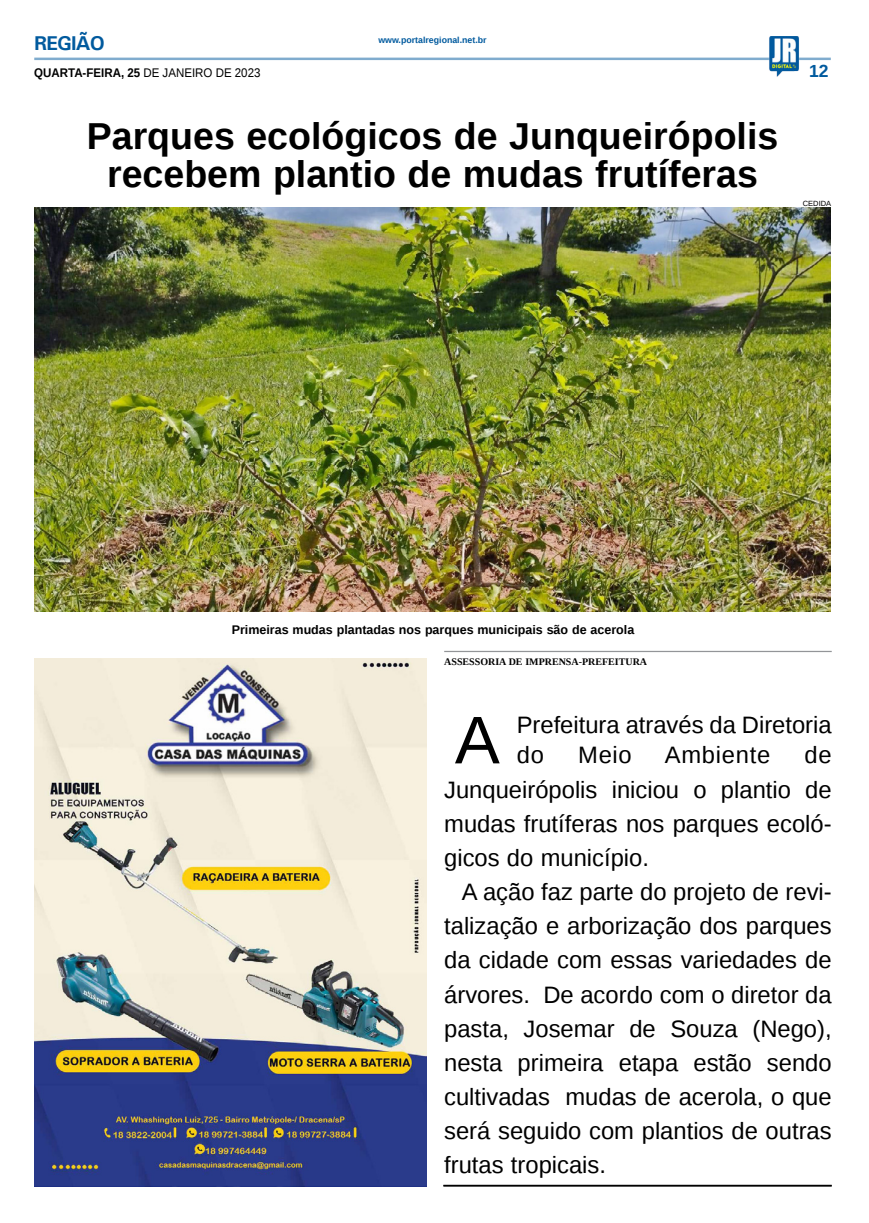
<style>
.page{position:relative;width:869px;height:1223px;background:#fff}
.page>*{position:absolute;margin:0;border:0;box-sizing:border-box;transform-origin:0 0}
.MATÉRIA{font:67.38px "Liberation Sans";color:#000}
.TÍTULO{font:700 37.5px/37.5px "Liberation Sans";color:#000;text-align:center}
.MATÉRIA-2{font:23.75px/34.1px "Liberation Sans";color:#000;text-align:justify}
.MATÉRIA-3{font:23.75px "Liberation Sans";letter-spacing:.03em;color:#000}
.TITULO_PG{font:700 20px "Univers";letter-spacing:-.04em;color:#005a9e}
.TÍTULO-2{font:700 17.5px "Liberation Sans";color:#005a9e}
.LEGENDA{font:700 12.5px "Liberation Sans";color:#000}
.DATA_PG{font:700 12.5px "Liberation Sans";color:#000;scale:.92 1}
.CRÉDITO_NOME{font:700 10px "Liberation Serif";color:#000}
.DATA_PG-2{font:700 8.75px "Liberation Sans";color:#005a9e}
.CRÉDITO_FOTO{font:7.5px "Liberation Sans";color:#000}
.s1{font-weight:400}
</style>
<div class="page">
<hr style="left:34px;top:58px;width:796px;height:2px;background:#005a9e">
<img style="left:768px;top:36px;width:30px;height:41px">
<img style="left:35px;top:658px;width:391px;height:528px">
<hr style="left:443px;top:1185px;width:388px;height:1px;background:#000">
<hr style="left:443px;top:1184px;width:388px;height:1px;background:#000">
<img style="left:34px;top:208px;width:796px;height:403px">
<hr style="left:444px;top:651px;width:387px;height:1px;background:#939598">
<p class="TITULO_PG" style="left:34px;top:31px;width:72px">REGIÃO</p>
<p class="DATA_PG" style="left:34px;top:64px;width:247px">QUARTA-FEIRA, 25 <span class="s1">DE JANEIRO DE 2023</span></p>
<p class="DATA_PG-2" style="left:378px;top:34px;width:110px">www.portalregional.net.br</p>
<p class="TÍTULO" style="left:87px;top:117px;width:692px">Parques ecológicos de Junqueirópolis recebem plantio de mudas frutíferas</p>
<p class="TÍTULO-2" style="left:808px;top:58px;width:21px">12</p>
<p class="CRÉDITO_FOTO" style="left:802px;top:199px;width:30px">CEDIDA</p>
<p class="LEGENDA" style="left:231px;top:621px;width:404px">Primeiras mudas plantadas nos parques municipais são de acerola</p>
<p class="CRÉDITO_NOME" style="left:444px;top:655px;width:204px">ASSESSORIA DE IMPRENSA-PREFEITURA</p>
<p class="MATÉRIA" style="left:454px;top:702px;width:46px">A</p>
<p class="MATÉRIA-2" style="left:516px;top:711px;width:316px;line-height:30px">Prefeitura através da Diretoria do</p>
<p class="MATÉRIA-2" style="left:444px;top:739px;width:389px;text-indent:360px">de Junqueirópolis iniciou o plantio de mudas frutíferas nos parques ecoló&shy;gicos do município.</p>
<p class="MATÉRIA-2" style="left:444px;top:875px;width:389px;text-indent:18px">A ação faz parte do projeto de revi&shy;talização e arborização dos parques da cidade com essas variedades de árvores. De acordo com o diretor da pasta, Josemar de Souza (Nego), nesta primeira etapa estão sendo cultivadas mudas de acerola, o que será seguido com plantios de outras frutas tropicais.</p>
<p class="MATÉRIA-2" style="left:578px;top:739px;width:55px">Meio</p>
<p class="MATÉRIA-3" style="left:664px;top:741px;width:107px">Ambiente</p>
</div>
